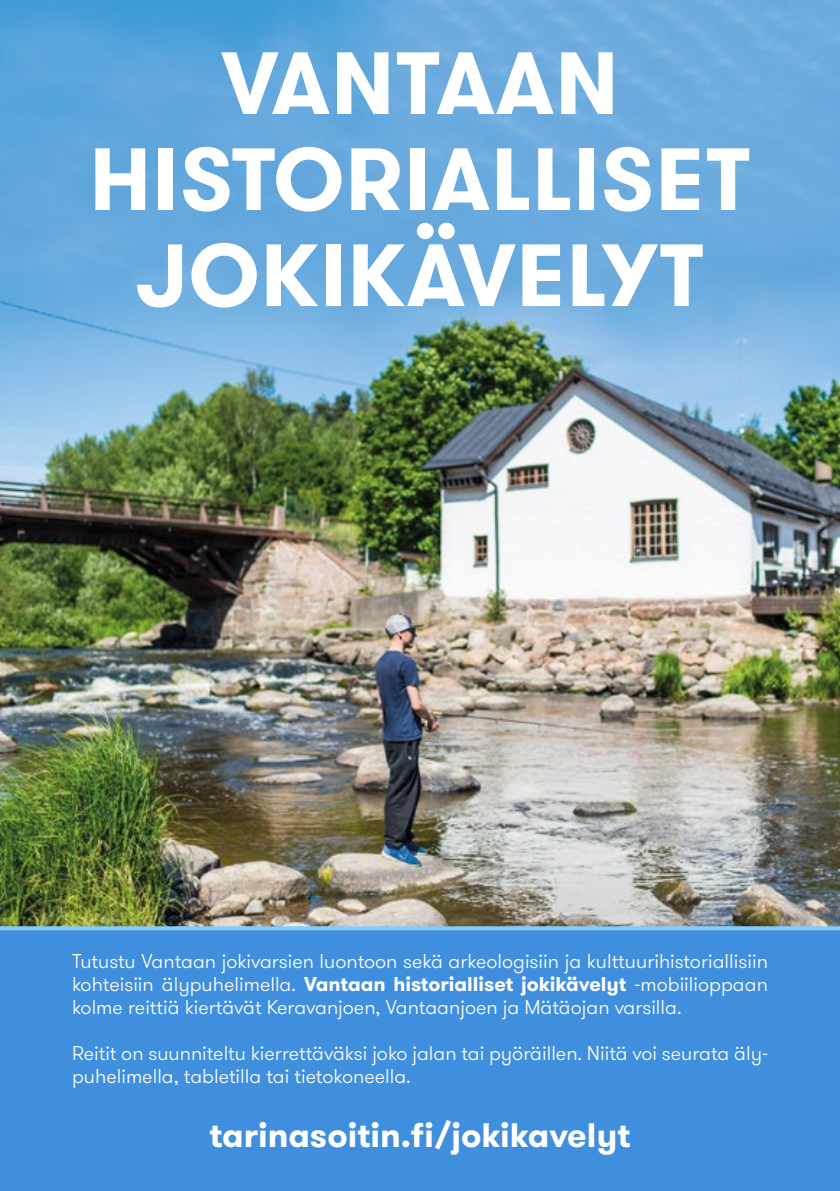
<style>
.page{position:relative;width:840px;height:1191px;background:#fff}
.page>*{position:absolute;margin:0;border:0;box-sizing:border-box;transform-origin:0 0}
.t1{font:700 88px/96px "GT Walsheim";letter-spacing:.015em;color:#fff;text-align:center}
.t2{font:700 34px "GT Walsheim";color:#fff}
.t3{font:300 20px/23px "GT Walsheim";color:#fff;text-align:justify}
.s1{font-weight:700}
</style>
<div class="page">
<img style="left:0;top:0;width:839px;height:926px">
<div style="left:0;top:926px;width:839px;height:265px;background:#408fde"></div>
<h1 class="t1" style="left:89px;top:36px;width:662px">VANTAAN<br>HISTORIALLISET<br>JOKIKÄVELYT</h1>
<p class="t3" style="left:72px;top:950px;width:697px">Tutustu Vantaan jokivarsien luontoon sekä arkeologisiin ja kulttuurihistoriallisiin kohteisiin älypuhelimella. <span class="s1">Vantaan historialliset jokikävelyt</span> -mobiilioppaan kolme reittiä kiertävät Keravanjoen, Vantaanjoen ja Mätäojan varsilla.</p>
<p class="t3" style="left:72px;top:1042px;width:697px">Reitit on suunniteltu kierrettäväksi joko jalan tai pyöräillen. Niitä voi seurata äly&shy;puhelimella, tabletilla tai tietokoneella.</p>
<h2 class="t2" style="left:209px;top:1113px;width:422px">tarinasoitin.fi/jokikavelyt</h2>
</div>
